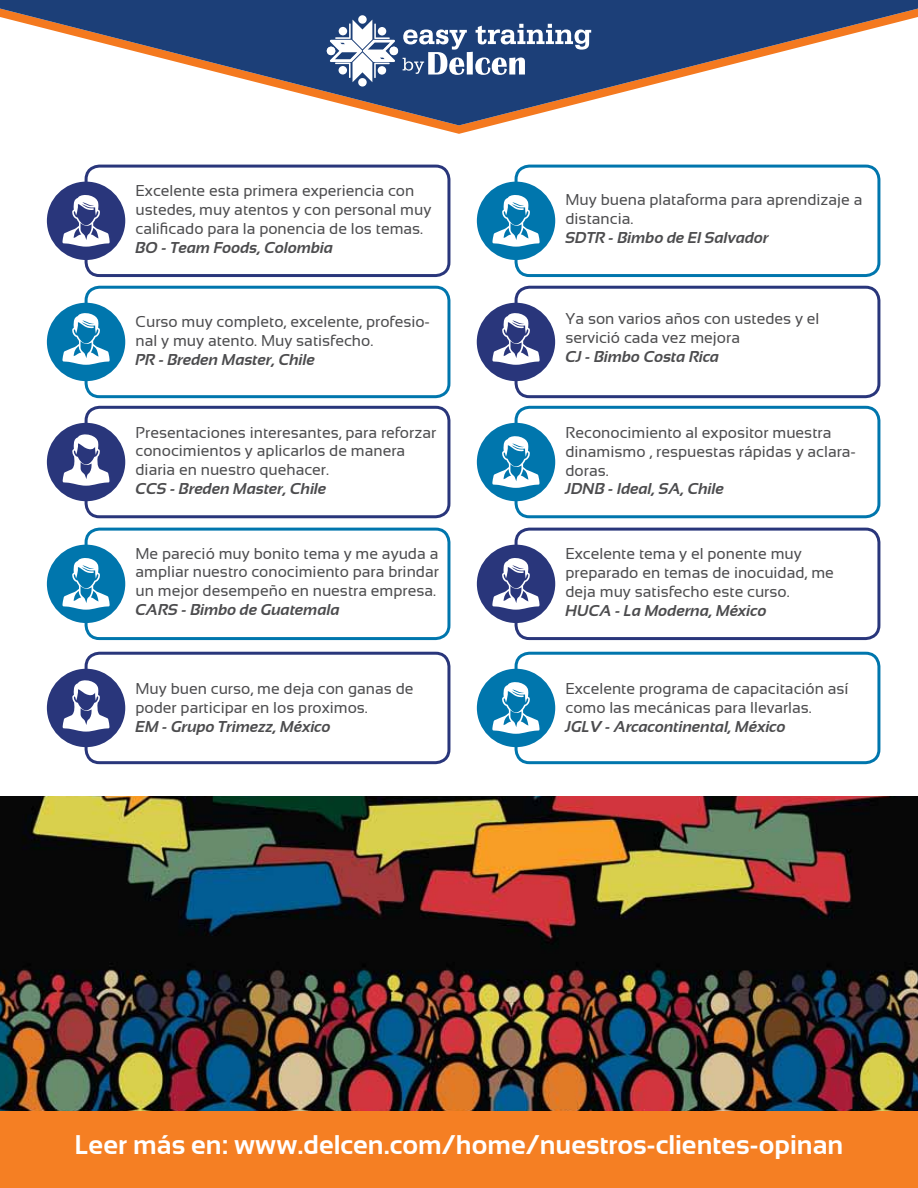
<style>
.page{position:relative;width:918px;height:1188px;background:#fff}
.page>*{position:absolute;margin:0;border:0;box-sizing:border-box;transform-origin:0 0}
.t1{font:700 27px "Sansation";color:#fff}
.t2{font:15.75px/18.9px "Sansation";color:#4c4c4e}
.t3{font:italic 700 15.75px "Sansation";color:#4c4c4e}
</style>
<div class="page">
<div style="left:515px;top:406px;width:365px;height:112px;border:3px solid #0076ad;border-radius:13px"></div>
<div style="left:477px;top:423px;width:78px;height:78px;background:#0076ad;border-radius:50%"></div>
<div style="left:515px;top:165px;width:365px;height:112px;border:3px solid #0076ad;border-radius:13px"></div>
<div style="left:85px;top:165px;width:365px;height:112px;border:3px solid #29367b;border-radius:13px"></div>
<div style="left:85px;top:406px;width:365px;height:112px;border:3px solid #29367b;border-radius:13px"></div>
<div style="left:85px;top:286px;width:365px;height:112px;border:3px solid #0076ad;border-radius:13px"></div>
<div style="left:515px;top:286px;width:365px;height:112px;border:3px solid #29367b;border-radius:13px"></div>
<div style="left:515px;top:528px;width:365px;height:112px;border:3px solid #29367b;border-radius:13px"></div>
<div style="left:85px;top:528px;width:365px;height:112px;border:3px solid #0076ad;border-radius:13px"></div>
<div style="left:47px;top:182px;width:78px;height:78px;background:#29367b;border-radius:50%"></div>
<div style="left:47px;top:303px;width:78px;height:78px;background:#0076ad;border-radius:50%"></div>
<div style="left:47px;top:423px;width:78px;height:78px;background:#29367b;border-radius:50%"></div>
<div style="left:47px;top:545px;width:78px;height:78px;background:#0076ad;border-radius:50%"></div>
<svg style="left:62px;top:558px;width:48px;height:52px"></svg>
<div style="left:477px;top:545px;width:78px;height:78px;background:#29367b;border-radius:50%"></div>
<div style="left:477px;top:182px;width:78px;height:78px;background:#0076ad;border-radius:50%"></div>
<div style="left:477px;top:303px;width:78px;height:78px;background:#29367b;border-radius:50%"></div>
<svg style="left:492px;top:195px;width:48px;height:52px"></svg>
<svg style="left:492px;top:313px;width:48px;height:52px"></svg>
<svg style="left:62px;top:195px;width:48px;height:52px"></svg>
<svg style="left:62px;top:313px;width:48px;height:52px"></svg>
<svg style="left:492px;top:558px;width:48px;height:52px"></svg>
<svg style="left:492px;top:436px;width:48px;height:52px"></svg>
<svg style="left:63px;top:434px;width:47px;height:52px"></svg>
<div style="left:515px;top:652px;width:365px;height:112px;border:3px solid #0076ad;border-radius:13px"></div>
<div style="left:477px;top:669px;width:78px;height:78px;background:#0076ad;border-radius:50%"></div>
<div style="left:85px;top:652px;width:365px;height:112px;border:3px solid #29367b;border-radius:13px"></div>
<div style="left:47px;top:669px;width:78px;height:78px;background:#29367b;border-radius:50%"></div>
<svg style="left:492px;top:682px;width:48px;height:52px"></svg>
<svg style="left:63px;top:680px;width:47px;height:52px"></svg>
<svg style="left:401px;top:119px;width:116px;height:6px"></svg>
<svg style="left:0;top:0;width:918px;height:119px"></svg>
<div style="left:358px;top:15px;width:9px;height:9px;background:#fff;border-radius:50%"></div>
<div style="left:358px;top:78px;width:9px;height:9px;background:#fff;border-radius:50%"></div>
<svg style="left:403px;top:24px;width:188px;height:51px"></svg>
<div style="left:390px;top:47px;width:8px;height:8px;background:#fff;border-radius:50%"></div>
<svg style="left:330px;top:20px;width:65px;height:62px"></svg>
<div style="left:327px;top:47px;width:8px;height:8px;background:#fff;border-radius:50%"></div>
<div style="left:0;top:1111px;width:918px;height:77px;background:#f57f23"></div>
<img style="left:0;top:796px;width:918px;height:315px">
<p class="t2" style="left:136px;top:181px;width:297px">Excelente esta primera experiencia con ustedes, muy atentos y con personal muy calificado para la ponencia de los temas.</p>
<p class="t3" style="left:136px;top:238px;width:199px">BO - Team Foods, Colombia</p>
<p class="t2" style="left:136px;top:312px;width:296px">Curso muy completo, excelente, profesio&shy;nal y muy atento. Muy satisfecho.</p>
<p class="t3" style="left:136px;top:351px;width:181px">PR - Breden Master, Chile</p>
<p class="t2" style="left:136px;top:423px;width:302px">Presentaciones interesantes, para reforzar conocimientos y aplicarlos de manera diaria en nuestro quehacer.</p>
<p class="t3" style="left:136px;top:480px;width:193px">CCS - Breden Master, Chile</p>
<p class="t2" style="left:136px;top:544px;width:305px;text-align:justify">Me pareció muy bonito tema y me ayuda a ampliar nuestro conocimiento para brindar un mejor desempeño en nuestra empresa.</p>
<p class="t3" style="left:136px;top:601px;width:206px">CARS - Bimbo de Guatemala</p>
<p class="t2" style="left:136px;top:679px;width:279px">Muy buen curso, me deja con ganas de poder participar en los proximos.</p>
<p class="t3" style="left:136px;top:717px;width:197px">EM - Grupo Trimezz, México</p>
<p class="t2" style="left:565px;top:190px;width:299px">Muy buena plataforma para aprendizaje a distancia.</p>
<p class="t3" style="left:565px;top:229px;width:205px">SDTR - Bimbo de El Salvador</p>
<p class="t2" style="left:565px;top:309px;width:256px">Ya son varios años con ustedes y el servició cada vez mejora</p>
<p class="t3" style="left:565px;top:348px;width:155px">CJ - Bimbo Costa Rica</p>
<p class="t2" style="left:565px;top:423px;width:292px">Reconocimiento al expositor muestra dinamismo , respuestas rápidas y aclara&shy;doras.</p>
<p class="t3" style="left:565px;top:480px;width:160px">JDNB - Ideal, SA, Chile</p>
<p class="t2" style="left:565px;top:544px;width:270px">Excelente tema y el ponente muy preparado en temas de inocuidad, me deja muy satisfecho este curso.</p>
<p class="t3" style="left:565px;top:601px;width:203px">HUCA - La Moderna, México</p>
<p class="t2" style="left:565px;top:679px;width:285px">Excelente programa de capacitación así como las mecánicas para llevarlas.</p>
<p class="t3" style="left:565px;top:718px;width:222px">JGLV - Arcacontinental, México</p>
<h1 class="t1" style="left:74px;top:1130px;width:771px">Leer más en: www.delcen.com/home/nuestros-clientes-opinan</h1>
</div>
